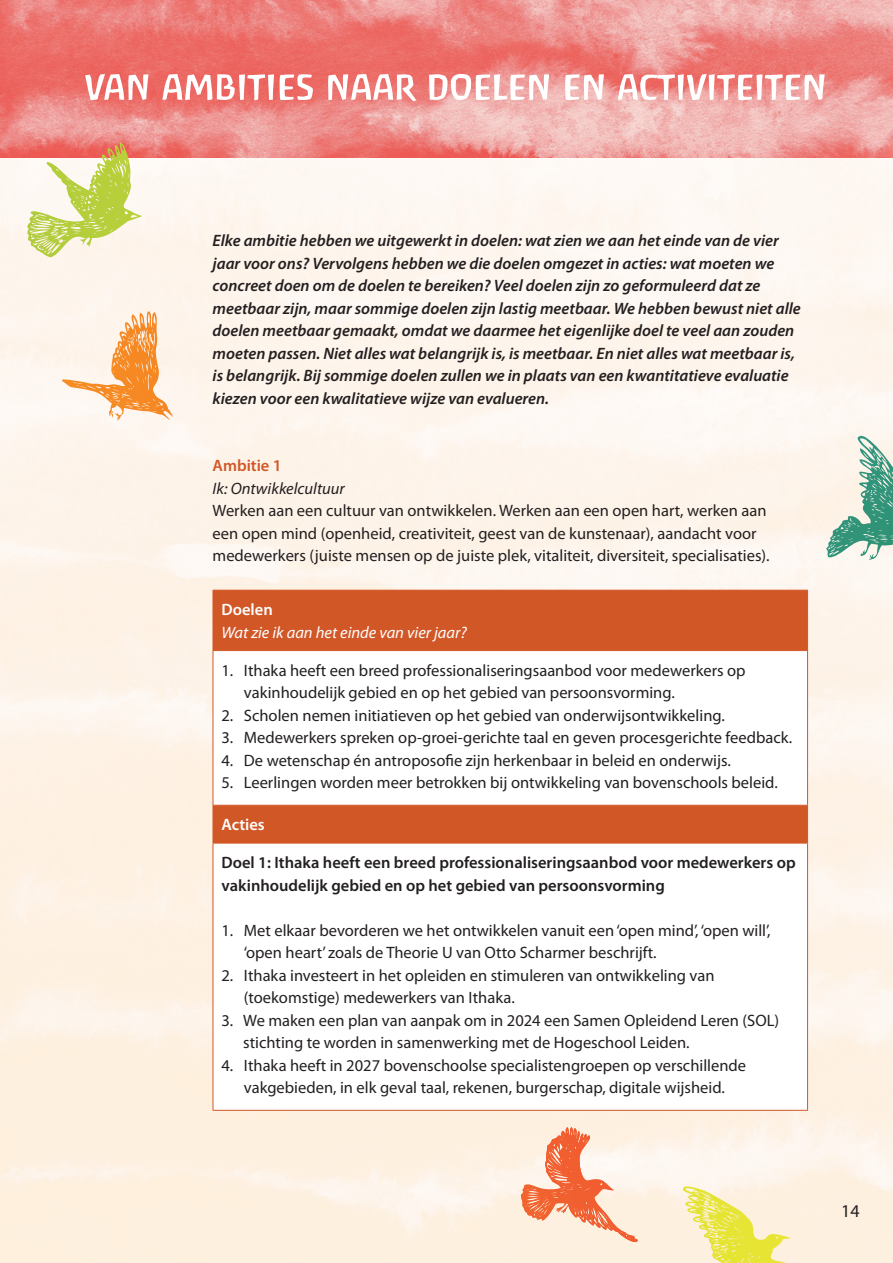
<style>
.page{position:relative;width:893px;height:1263px;background:#fff}
.page>*{position:absolute;margin:0;border:0;box-sizing:border-box;transform-origin:0 0}
.t1{font:18px "Myriad Pro";color:#231f20}
._3__Txt{font:16.5px/22.5px "Myriad Pro";color:#231f20}
._4__Intro{font:italic 600 16.5px/22.5px "Myriad Pro";color:#231f20}
._3__Txt-2{font:600 16.5px/22.5px "Myriad Pro";color:#231f20}
._3__Txt-3{font:italic 16.5px "Myriad Pro";color:#fff}
._3__Txt-4{font:italic 16.5px "Myriad Pro";color:#231f20}
._3__Txt-5{font:600 16.5px "Myriad Pro";color:#fff}
._2__Kop{font:600 16.5px "Myriad Pro";color:#d15727}
</style>
<div class="page">
<img style="left:0;top:157px;width:893px;height:1106px">
<img style="left:0;top:0;width:893px;height:157px">
<svg style="left:26px;top:142px;width:116px;height:115px"></svg>
<svg style="left:682px;top:1186px;width:109px;height:77px;background:#f4eb9c"></svg>
<svg style="left:826px;top:436px;width:67px;height:124px;background:#aecebe"></svg>
<svg style="left:62px;top:311px;width:111px;height:110px"></svg>
<svg style="left:521px;top:1127px;width:117px;height:116px;background:#f9c4ad"></svg>
<svg style="left:85px;top:74px;width:740px;height:27px"></svg>
<div style="left:214px;top:591px;width:593px;height:59px;background:#d15727"></div>
<svg style="left:214px;top:651px;width:593px;height:459px"></svg>
<hr style="left:807px;top:590px;width:1px;height:60px;background:#d15727">
<hr style="left:807px;top:651px;width:1px;height:154px;background:#d15727">
<hr style="left:807px;top:806px;width:1px;height:37px;background:#d15727">
<hr style="left:807px;top:843px;width:1px;height:267px;background:#d15727">
<hr style="left:213px;top:590px;width:595px;height:1px;background:#d15727">
<hr style="left:213px;top:590px;width:1px;height:60px;background:#d15727">
<hr style="left:213px;top:650px;width:595px;height:1px;background:#d15727">
<hr style="left:213px;top:651px;width:1px;height:154px;background:#d15727">
<hr style="left:213px;top:805px;width:595px;height:1px;background:#d15727">
<hr style="left:213px;top:806px;width:1px;height:37px;background:#d15727">
<hr style="left:213px;top:843px;width:595px;height:1px;background:#d15727">
<hr style="left:213px;top:843px;width:1px;height:267px;background:#d15727">
<hr style="left:213px;top:1110px;width:595px;height:1px;background:#d15727">
<p class="_4__Intro" style="left:213px;top:229px;width:590px">Elke ambitie hebben we uitgewerkt in doelen: wat zien we aan het einde van de vier jaar voor ons? Vervolgens hebben we die doelen omgezet in acties: wat moeten we concreet doen om de doelen te bereiken? Veel doelen zijn zo geformuleerd dat ze meetbaar zijn, maar sommige doelen zijn lastig meetbaar. We hebben bewust niet alle doelen meetbaar gemaakt, omdat we daarmee het eigenlijke doel te veel aan zouden moeten passen. Niet alles wat belangrijk is, is meetbaar. En niet alles wat meetbaar is, is belangrijk. Bij sommige doelen zullen we in plaats van een kwantitatieve evaluatie kiezen voor een kwalitatieve wijze van evalueren.</p>
<p class="_2__Kop" style="left:213px;top:455px;width:71px">Ambitie 1</p>
<p class="_3__Txt-4" style="left:213px;top:478px;width:134px">Ik: Ontwikkelcultuur</p>
<p class="_3__Txt" style="left:213px;top:499px;width:559px">Werken aan een cultuur van ontwikkelen. Werken aan een open hart, werken aan een open mind (openheid, creativiteit, geest van de kunstenaar), aandacht voor medewerkers (juiste mensen op de juiste plek, vitaliteit, diversiteit, specialisaties).</p>
<p class="_3__Txt-5" style="left:221px;top:599px;width:53px">Doelen</p>
<p class="_3__Txt-3" style="left:221px;top:622px;width:247px">Wat zie ik aan het einde van vier jaar?</p>
<p class="_3__Txt" style="left:244px;top:659px;width:503px;text-indent:-22px">1. Ithaka heeft een breed professionaliseringsaanbod voor medewerkers op vakinhoudelijk gebied en op het gebied van persoonsvorming.</p>
<p class="_3__Txt" style="left:221px;top:704px;width:505px">2. Scholen nemen initiatieven op het gebied van onderwijsontwikkeling.</p>
<p class="_3__Txt" style="left:221px;top:726px;width:572px">3. Medewerkers spreken op-groei-gerichte taal en geven procesgerichte feedback.</p>
<p class="_3__Txt" style="left:221px;top:749px;width:511px">4. De wetenschap én antroposofie zijn herkenbaar in beleid en onderwijs.</p>
<p class="_3__Txt" style="left:221px;top:771px;width:558px">5. Leerlingen worden meer betrokken bij ontwikkeling van bovenschools beleid.</p>
<p class="_3__Txt-5" style="left:221px;top:814px;width:45px">Acties</p>
<p class="_3__Txt-2" style="left:221px;top:851px;width:576px">Doel 1: Ithaka heeft een breed professionaliseringsaanbod voor medewerkers op vakinhoudelijk gebied en op het gebied van persoonsvorming</p>
<p class="_3__Txt" style="left:244px;top:919px;width:528px;text-indent:-22px">1. Met elkaar bevorderen we het ontwikkelen vanuit een ‘open mind’, ‘open will’, ‘open heart’ zoals de Theorie U van Otto Scharmer beschrijft.</p>
<p class="_3__Txt" style="left:244px;top:964px;width:472px;text-indent:-22px">2. Ithaka investeert in het opleiden en stimuleren van ontwikkeling van (toekomstige) medewerkers van Ithaka.</p>
<p class="_3__Txt" style="left:243px;top:1009px;width:537px;text-indent:-22px">3. We maken een plan van aanpak om in 2024 een Samen Opleidend Leren (SOL) stichting te worden in samenwerking met de Hogeschool Leiden.</p>
<p class="_3__Txt" style="left:221px;top:1054px;width:526px;text-align:center">4. Ithaka heeft in 2027 bovenschoolse specialistengroepen op verschillende vakgebieden, in elk geval taal, rekenen, burgerschap, digitale wijsheid.</p>
<p class="t1" style="left:841px;top:1200px;width:20px">14</p>
</div>
